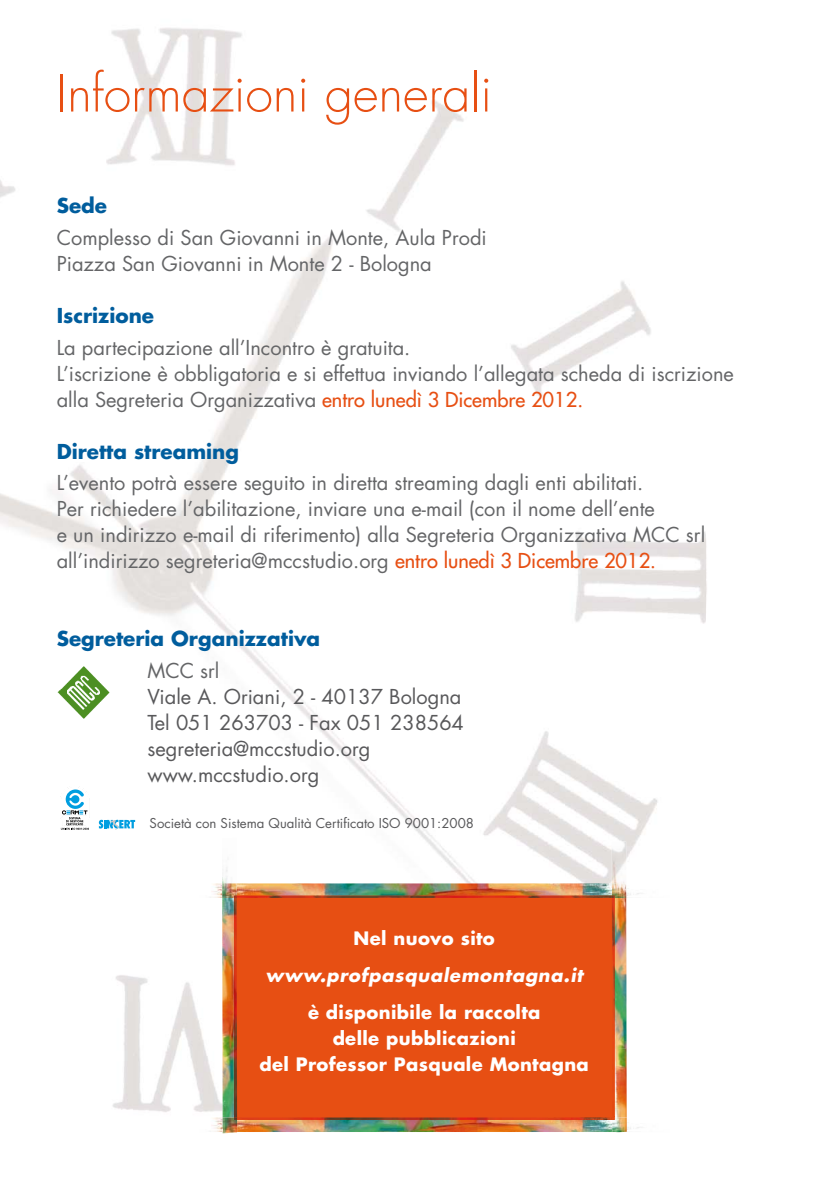
<style>
.page{position:relative;width:834px;height:1191px;background:#fff}
.page>*{position:absolute;margin:0;border:0;box-sizing:border-box;transform-origin:0 0}
.t1{font:300 50px "Futura";color:#e74f13}
.t2{font:20px/26px "Futura";color:#646567}
.t3{font:20px/26px "Futura";color:#58585a}
.t4{font:700 20px "Futura";color:#005d9d}
.t5{font:700 18px/26px "Futura";letter-spacing:.02em;color:#fff;text-align:center}
.t6{font:italic 700 18px "Futura";letter-spacing:.04em;color:#fff}
.t7{font:13.2px "Futura";color:#58585a}
.s1{color:#e74f13}
</style>
<div class="page">
<img style="left:0;top:28px;width:706px;height:882px">
<img style="left:112px;top:975px;width:126px;height:159px">
<img style="left:626px;top:910px;width:1px;height:207px">
<svg style="left:99px;top:819px;width:36px;height:11px"></svg>
<svg style="left:60px;top:786px;width:29px;height:44px"></svg>
<img style="left:57px;top:665px;width:54px;height:55px">
<div style="left:234px;top:895px;width:380px;height:225px;background:#e74f13"></div>
<img style="left:222px;top:837px;width:15px;height:296px">
<img style="left:234px;top:898px;width:3px;height:219px">
<img style="left:611px;top:841px;width:15px;height:207px">
<img style="left:614px;top:1048px;width:12px;height:69px">
<img style="left:611px;top:898px;width:3px;height:150px">
<img style="left:166px;top:1117px;width:474px;height:15px">
<img style="left:237px;top:1117px;width:375px;height:3px">
<img style="left:222px;top:1117px;width:15px;height:15px">
<img style="left:612px;top:1117px;width:14px;height:15px">
<img style="left:166px;top:883px;width:510px;height:15px">
<img style="left:237px;top:895px;width:374px;height:3px">
<img style="left:222px;top:883px;width:15px;height:15px">
<img style="left:611px;top:883px;width:15px;height:15px">
<h1 class="t1" style="left:57px;top:61px;width:437px">Informazioni generali</h1>
<p class="t4" style="left:57px;top:192px;width:52px">Sede</p>
<p class="t2" style="left:57px;top:224px;width:431px">Complesso di San Giovanni in Monte, Aula Prodi<br>Piazza San Giovanni in Monte 2 - Bologna</p>
<p class="t4" style="left:57px;top:301px;width:99px">Iscrizione</p>
<p class="t2" style="left:57px;top:334px;width:678px">La partecipazione all’Incontro è gratuita.<br>L’iscrizione è obbligatoria e si effettua inviando l’allegata scheda di iscrizione alla Segreteria Organizzativa <span class="s1">entro lunedì 3 Dicembre 2012.</span></p>
<p class="t4" style="left:57px;top:437px;width:184px">Diretta streaming</p>
<p class="t2" style="left:57px;top:469px;width:650px">L’evento potrà essere seguito in diretta streaming dagli enti abilitati.<br>Per richiedere l’abilitazione, inviare una e-mail (con il nome dell’ente<br>e un indirizzo e-mail di riferimento) alla Segreteria Organizzativa MCC srl all’indirizzo segreteria@mccstudio.org <span class="s1">entro lunedì 3 Dicembre 2012.</span></p>
<p class="t4" style="left:57px;top:625px;width:265px">Segreteria Organizzativa</p>
<p class="t2" style="left:147px;top:657px;width:73px">MCC srl</p>
<p class="t3" style="left:147px;top:683px;width:318px">Viale A. Oriani, 2 - 40137 Bologna<br>Tel 051 263703 - Fax 051 238564 segreteria@mccstudio.org www.mccstudio.org</p>
<p class="t7" style="left:150px;top:814px;width:326px">Società con Sistema Qualità Certificato ISO 9001:2008</p>
<p class="t5" style="left:353px;top:924px;width:143px">Nel nuovo sito</p>
<p class="t6" style="left:265px;top:962px;width:319px">www.profpasqualemontagna.it</p>
<p class="t5" style="left:259px;top:999px;width:331px">è disponibile la raccolta<br>delle pubblicazioni<br>del Professor Pasquale Montagna</p>
</div>
